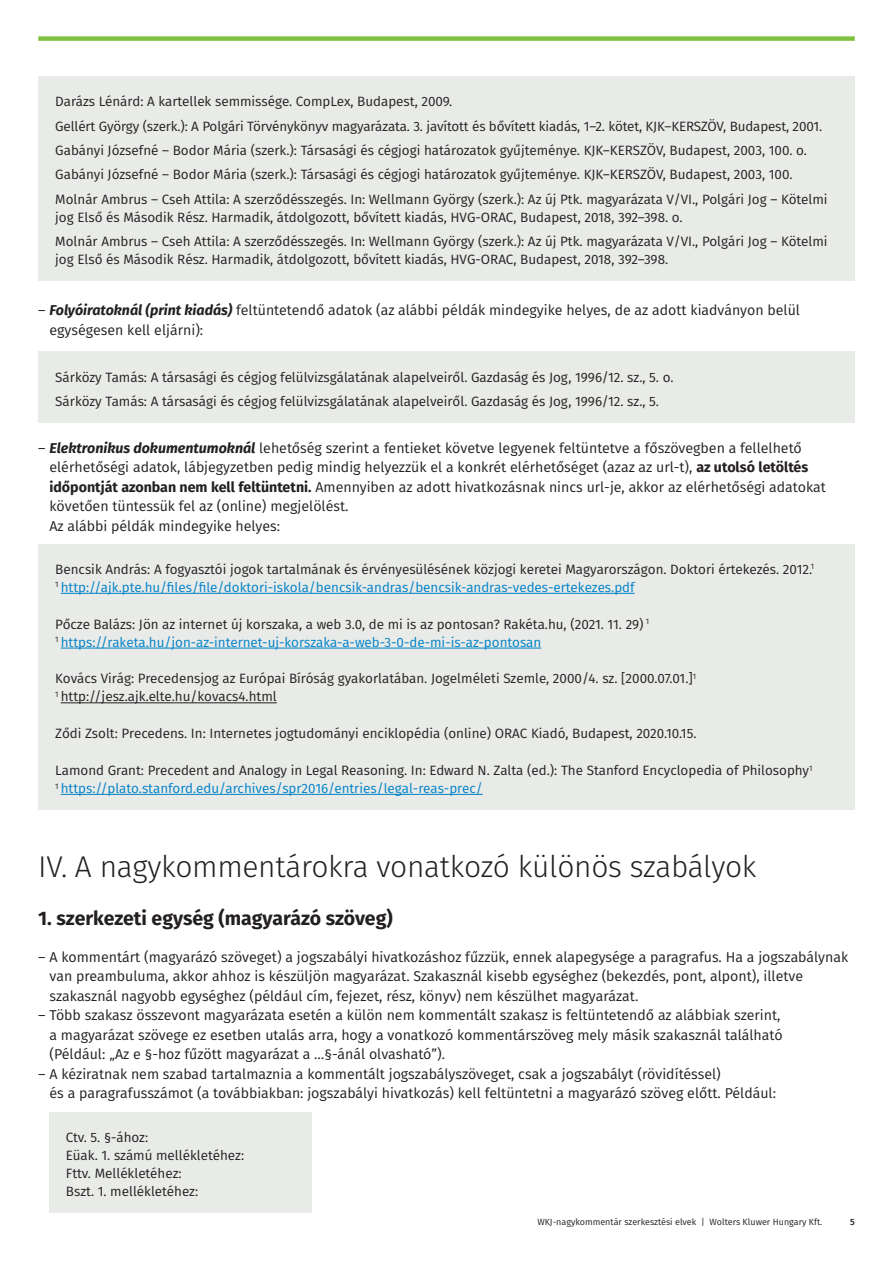
<style>
.page{position:relative;width:893px;height:1263px;background:#fff}
.page>*{position:absolute;margin:0;border:0;box-sizing:border-box;transform-origin:0 0}
.t1{font:300 30px "Fira Sans";letter-spacing:-.01em;color:#231f20}
.t2{font:700 19.5px "Fira Sans";color:#231f20}
.t3{font:14.25px/19.5px "Fira Sans";color:#231f20}
.t4{font:13.5px/18px "Fira Sans";color:#231f20}
.t5{font:9px "Fira Sans";color:#231f20}
.t6{font:500 9px "Fira Sans";color:#231f20}
.s1{font-weight:700;font-style:italic}
.s2{font-weight:700}
.s3{color:#0081c8}
</style>
<div class="page">
<div style="left:38px;top:36px;width:817px;height:5px;background:#7fc241"></div>
<div style="left:38px;top:77px;width:817px;height:204px;background:#e8ebe8"></div>
<div style="left:38px;top:352px;width:817px;height:71px;background:#e8ebe8"></div>
<div style="left:49px;top:1112px;width:262px;height:101px;background:#e8ebe8"></div>
<div style="left:38px;top:544px;width:817px;height:266px;background:#e8ebe8"></div>
<hr style="left:61px;top:593px;width:574px;height:1px;background:#0081c8">
<hr style="left:61px;top:648px;width:480px;height:1px;background:#0081c8">
<hr style="left:61px;top:702px;width:216px;height:1px;background:#231f20">
<hr style="left:61px;top:794px;width:422px;height:1px;background:#0081c8">
<p class="t4" style="left:55px;top:89px;width:774px;line-height:24.5px">Darázs Lénárd: A kartellek semmissége. CompLex, Budapest, 2009.<br>Gellért György (szerk.): A Polgári Törvénykönyv magyarázata. 3. javított és bővített kiadás, 1–2. kötet, KJK–KERSZÖV, Budapest, 2001.<br>Gabányi Józsefné – Bodor Mária (szerk.): Társasági és cégjogi határozatok gyűjteménye. KJK–KERSZÖV, Budapest, 2003, 100. o.<br>Gabányi Józsefné – Bodor Mária (szerk.): Társasági és cégjogi határozatok gyűjteménye. KJK–KERSZÖV, Budapest, 2003, 100.<br>Molnár Ambrus – Cseh Attila: A szerződésszegés. In: Wellmann György (szerk.): Az új Ptk. magyarázata V/VI., Polgári Jog – Kötelmi</p>
<p class="t4" style="left:55px;top:204px;width:774px;line-height:24.5px">jog Első és Második Rész. Harmadik, átdolgozott, bővített kiadás, HVG-ORAC, Budapest, 2018, 392–398. o.<br>Molnár Ambrus – Cseh Attila: A szerződésszegés. In: Wellmann György (szerk.): Az új Ptk. magyarázata V/VI., Polgári Jog – Kötelmi</p>
<p class="t4" style="left:55px;top:250px;width:614px">jog Első és Második Rész. Harmadik, átdolgozott, bővített kiadás, HVG-ORAC, Budapest, 2018, 392–398.</p>
<p class="t3" style="left:49px;top:300px;width:752px;text-indent:-11px">– <span class="s1">Folyóiratoknál (print kiadás)</span> feltüntetendő adatok (az alábbi példák mindegyike helyes, de az adott kiadványon belül egységesen kell eljárni):</p>
<p class="t4" style="left:55px;top:364px;width:620px;line-height:24.5px">Sárközy Tamás: A társasági és cégjog felülvizsgálatának alapelveiről. Gazdaság és Jog, 1996/12. sz., 5. o.<br>Sárközy Tamás: A társasági és cégjog felülvizsgálatának alapelveiről. Gazdaság és Jog, 1996/12. sz., 5.</p>
<p class="t3" style="left:49px;top:437px;width:778px;text-indent:-11px">– <span class="s1">Elektronikus dokumentumoknál</span> lehetőség szerint a fentieket követve legyenek feltüntetve a főszövegben a fellelhető elérhetőségi adatok, lábjegyzetben pedig mindig helyezzük el a konkrét elérhetőséget (azaz az url-t), <span class="s2">az utolsó letöltés időpontját azonban nem kell feltüntetni.</span> Amennyiben az adott hivatkozásnak nincs url-je, akkor az elérhetőségi adatokat követően tüntessük fel az (online) megjelölést.<br>Az alábbi példák mindegyike helyes:</p>
<p class="t4" style="left:55px;top:560px;width:760px">Bencsik András: A fogyasztói jogok tartalmának és érvényesülésének közjogi keretei Magyarországon. Doktori értekezés. 2012.<sup>1<br>1</sup> <span class="s3">http://ajk.pte.hu/files/file/doktori-iskola/bencsik-andras/bencsik-andras-vedes-ertekezes.pdf</span></p>
<p class="t4" style="left:55px;top:615px;width:595px">Pőcze Balázs: Jön az internet új korszaka, a web 3.0, de mi is az pontosan? Rakéta.hu, (2021. 11. 29) <sup>1<br>1</sup> <span class="s3">https://raketa.hu/jon-az-internet-uj-korszaka-a-web-3-0-de-mi-is-az-pontosan</span></p>
<p class="t4" style="left:55px;top:669px;width:642px">Kovács Virág: Precedensjog az Európai Bíróság gyakorlatában. Jogelméleti Szemle, 2000/4. sz. [2000.07.01.]<sup>1<br>1</sup> http://jesz.ajk.elte.hu/kovacs4.html</p>
<p class="t4" style="left:55px;top:724px;width:643px">Ződi Zsolt: Precedens. In: Internetes jogtudományi enciklopédia (online) ORAC Kiadó, Budapest, 2020.10.15.</p>
<p class="t4" style="left:55px;top:761px;width:759px">Lamond Grant: Precedent and Analogy in Legal Reasoning. In: Edward N. Zalta (ed.): The Stanford Encyclopedia of Philosophy<sup>1<br>1</sup> <span class="s3">https://plato.stanford.edu/archives/spr2016/entries/legal-reas-prec/</span></p>
<h1 class="t1" style="left:38px;top:845px;width:720px">IV. A nagykommentárokra vonatkozó különös szabályok</h1>
<h2 class="t2" style="left:38px;top:902px;width:356px">1. szerkezeti egység (magyarázó szöveg)</h2>
<p class="t3" style="left:49px;top:947px;width:800px;text-indent:-11px">– A kommentárt (magyarázó szöveget) a jogszabályi hivatkozáshoz fűzzük, ennek alapegysége a paragrafus. Ha a jogszabálynak van preambuluma, akkor ahhoz is készüljön magyarázat. Szakasznál kisebb egységhez (bekezdés, pont, alpont), illetve szakasznál nagyobb egységhez (például cím, fejezet, rész, könyv) nem készülhet magyarázat.</p>
<p class="t3" style="left:49px;top:1005px;width:735px;text-indent:-11px">– Több szakasz összevont magyarázata esetén a külön nem kommentált szakasz is feltüntetendő az alábbiak szerint, a magyarázat szövege ez esetben utalás arra, hogy a vonatkozó kommentárszöveg mely másik szakasznál található (Például: „Az e §-hoz fűzött magyarázat a …§-ánál olvasható”).</p>
<p class="t3" style="left:49px;top:1064px;width:728px;text-indent:-11px">– A kéziratnak nem szabad tartalmaznia a kommentált jogszabályszöveget, csak a jogszabályt (rövidítéssel)<br>és a paragrafusszámot (a továbbiakban: jogszabályi hivatkozás) kell feltüntetni a magyarázó szöveg előtt. Például:</p>
<p class="t4" style="left:66px;top:1127px;width:180px">Ctv. 5. §-ához:<br>Eüak. 1. számú mellékletéhez:<br>Fttv. Mellékletéhez:<br>Bszt. 1. mellékletéhez:</p>
<p class="t5" style="left:537px;top:1215px;width:286px">WKJ-nagykommentár szerkesztési elvek | Wolters Kluwer Hungary Kft.</p>
<p class="t6" style="left:850px;top:1214px;width:6px">5</p>
</div>
